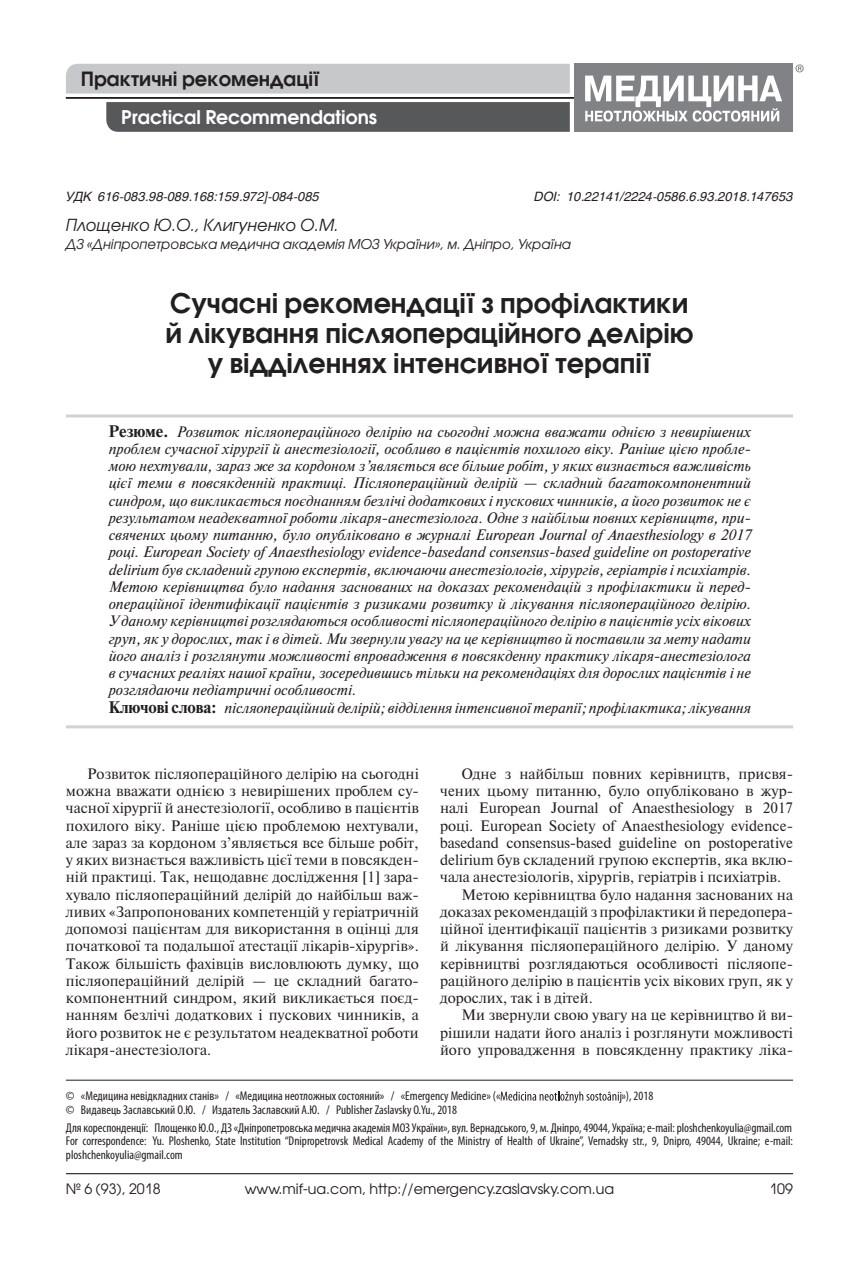
<style>
.page{position:relative;width:859px;height:1263px;background:#fff}
.page>*{position:absolute;margin:0;border:0;box-sizing:border-box;transform-origin:0 0}
.t1{font:700 27px/30px "Avant Garde Gothic C";color:#231f20;text-align:center}
.t2{font:700 19.5px "Avant Garde Gothic C";color:#231f20}
.t3{font:700 18.75px "Avant Garde Gothic C";color:#fff}
.t4{font:italic 16.5px "Avant Garde Gothic C";color:#231f20}
.t5{font:14.25px/17.2px "Newton C";color:#231f20;text-align:justify}
.t6{font:italic 14.25px/17.2px "Newton C";color:#231f20}
.t7{font:14.25px "Avant Garde Gothic C";color:#231f20}
.t8{font:italic 13.5px "Avant Garde Gothic C";color:#231f20}
.t9{font:condensed 12.75px/17.7px "Myriad Pro";color:#231f20}
.t10{font:italic 12.75px "Helios";color:#231f20}
.s1{font-weight:700;font-style:normal;font-size:15.75px}
</style>
<div class="page">
<hr style="left:66px;top:1173px;width:727px;height:1px;background:#231f20">
<div style="left:66px;top:64px;width:504px;height:30px;background:#c7c8ca"></div>
<hr style="left:66px;top:97px;width:510px;height:1px;background:#231f20">
<svg style="left:106px;top:102px;width:464px;height:30px;background:#58595b"></svg>
<div style="left:574px;top:64px;width:219px;height:68px;background:#808285"></div>
<svg style="left:585px;top:76px;width:197px;height:46px"></svg>
<svg style="left:795px;top:64px;width:9px;height:8px"></svg>
<hr style="left:66px;top:414px;width:727px;height:3px;background:#d1d2d4">
<hr style="left:66px;top:725px;width:727px;height:3px;background:#d1d2d4">
<svg style="left:501px;top:1091px;width:120px;height:12px"></svg>
<hr style="left:66px;top:1080px;width:727px;height:1px;background:#231f20">
<h2 class="t2" style="left:81px;top:67px;width:240px">Практичні рекомендації</h2>
<h3 class="t3" style="left:121px;top:106px;width:257px">Practical Recommendations</h3>
<p class="t10" style="left:66px;top:189px;width:255px">УДК 616-083.98-089.168:159.972]-084-085</p>
<p class="t10" style="left:534px;top:189px;width:260px">DOI: 10.22141/2224-0586.6.93.2018.147653</p>
<p class="t4" style="left:66px;top:216px;width:274px">Площенко Ю.О., Клигуненко О.М.</p>
<p class="t8" style="left:66px;top:236px;width:507px">ДЗ «Дніпропетровська медична академія МОЗ України», м. Дніпро, Україна</p>
<h1 class="t1" style="left:165px;top:287px;width:530px">Сучасні рекомендації з профілактики й лікування післяопераційного делірію у відділеннях інтенсивної терапії</h1>
<p class="t6" style="left:108px;top:423px;width:644px"><span class="s1">Резюме.</span> Розвиток післяопераційного делірію на сьогодні можна вважати однією з невирішених проблем сучасної хірургії й анестезіології, особливо в пацієнтів похилого віку. Раніше цією пробле&shy;мою нехтували, зараз же за кордоном з’являється все більше робіт, у яких визнається важливість цієї теми в повсякденній практиці. Післяопераційний делірій — складний багатокомпонентний синдром, що викликається поєднанням безлічі додаткових і пускових чинників, а його розвиток не є результатом неадекватної роботи лікаря-анестезіолога. Одне з найбільш повних керівництв, при&shy;свячених цьому питанню, було опубліковано в журналі European Journal of Anaesthesiology в 2017 році. European Society of Anaesthesiology evidence-basedand consensus-based guideline on postoperative delirium був складений групою експертів, включаючи анестезіологів, хірургів, геріатрів і психіатрів.<br>Метою керівництва було надання заснованих на доказах рекомендацій з профілактики й перед&shy;операційної ідентифікації пацієнтів з ризиками розвитку й лікування післяопераційного делірію.<br>У даному керівництві розглядаються особливості післяопераційного делірію в пацієнтів усіх вікових груп, як у дорослих, так і в дітей. Ми звернули увагу на це керівництво й поставили за мету надати його аналіз і розглянути можливості впровадження в повсякденну практику лікаря-анестезіолога в сучасних реаліях нашої країни, зосередившись тільки на рекомендаціях для дорослих пацієнтів і не розглядаючи педіатричні особливості.<br><span class="s1">Ключові слова:</span> післяопераційний делірій; відділення інтенсивної терапії; профілактика; лікування</p>
<p class="t5" style="left:66px;top:765px;width:354px;text-indent:21px">Розвиток післяопераційного делірію на сьогодні можна вважати однією з невирішених проблем су&shy;часної хірургії й анестезіології, особливо в пацієнтів похилого віку. Раніше цією проблемою нехтували, але зараз за кордоном з’являється все більше робіт, у яких визнається важливість цієї теми в повсякден&shy;ній практиці. Так, нещодавнє дослідження [1] зара&shy;хувало післяопераційний делірій до найбільш важ&shy;ливих «Запропонованих компетенцій у геріатричній допомозі пацієнтам для використання в оцінці для початкової та подальшої атестації лікарів-хірургів».<br>Також більшість фахівців висловлюють думку, що післяопераційний делірій — це складний багато&shy;компонентний синдром, який викликається поєд&shy;нанням безлічі додаткових і пускових чинників, а його розвиток не є результатом неадекватної роботи лікаря-анестезіолога.</p>
<p class="t5" style="left:461px;top:765px;width:333px">Одне з найбільш повних керівництв, присвя-</p>
<p class="t5" style="left:440px;top:782px;width:354px">чених цьому питанню, було опубліковано в жур-</p>
<p class="t5" style="left:440px;top:800px;width:354px">налі European Journal of Anaesthesiology в 2017</p>
<p class="t5" style="left:440px;top:817px;width:354px">році. European Society of Anaesthesiology evidence-</p>
<p class="t5" style="left:440px;top:834px;width:354px">basedand consensus-based guideline on postoperative</p>
<p class="t5" style="left:440px;top:851px;width:354px">delirium був складений групою експертів, яка вклю-</p>
<p class="t5" style="left:440px;top:869px;width:342px">чала анестезіологів, хірургів, геріатрів і психіатрів.</p>
<p class="t5" style="left:461px;top:886px;width:333px">Метою керівництва було надання заснованих на</p>
<p class="t5" style="left:440px;top:903px;width:354px">доказах рекомендацій з профілактики й передопера-</p>
<p class="t5" style="left:440px;top:920px;width:354px">ційної ідентифікації пацієнтів з ризиками розвитку</p>
<p class="t5" style="left:440px;top:938px;width:354px">й лікування післяопераційного делірію. У даному</p>
<p class="t5" style="left:440px;top:955px;width:354px">керівництві розглядаються особливості післяопе-</p>
<p class="t5" style="left:440px;top:972px;width:354px">раційного делірію в пацієнтів усіх вікових груп, як у</p>
<p class="t5" style="left:440px;top:989px;width:154px">дорослих, так і в дітей.</p>
<p class="t5" style="left:461px;top:1007px;width:333px">Ми звернули свою увагу на це керівництво й ви-</p>
<p class="t5" style="left:440px;top:1024px;width:354px">рішили надати його аналіз і розглянути можливості</p>
<p class="t5" style="left:440px;top:1041px;width:354px">його упровадження в повсякденну практику ліка-</p>
<p class="t9" style="left:66px;top:1087px;width:436px">© «Медицина невідкладних станів» / «Медицина неотложных состояний» / «Emergency Medicine» («</p>
<p class="t9" style="left:621px;top:1087px;width:33px">»), 2018</p>
<p class="t9" style="left:66px;top:1100px;width:728px">© Видавець Заславський О.Ю. / Издатель Заславский А.Ю. / Publisher Zaslavsky O.Yu., 2018<br>Для кореспонденції: Площенко Ю.О., ДЗ «Дніпропетровська медична академія МОЗ України», вул. Вернадського, 9, м. Дніпро, 49044, Україна; e-mail: ploshchenkoyulia@gmail.com</p>
<p class="t9" style="left:66px;top:1134px;width:729px;line-height:13.5px">For correspondence: Yu. Ploshenko, State Institution “Dnipropetrovsk Medical Academy of the Ministry of Health of Ukraine”, Vernadsky str., 9, Dnipro, 49044, Ukraine; e-mail: ploshchenkoyulia@gmail.com</p>
<p class="t7" style="left:66px;top:1180px;width:96px">№ 6 (93), 2018</p>
<p class="t7" style="left:245px;top:1180px;width:371px">www.mif-ua.com, http://emergency.zaslavsky.com.ua</p>
<p class="t7" style="left:769px;top:1180px;width:25px">109</p>
</div>
